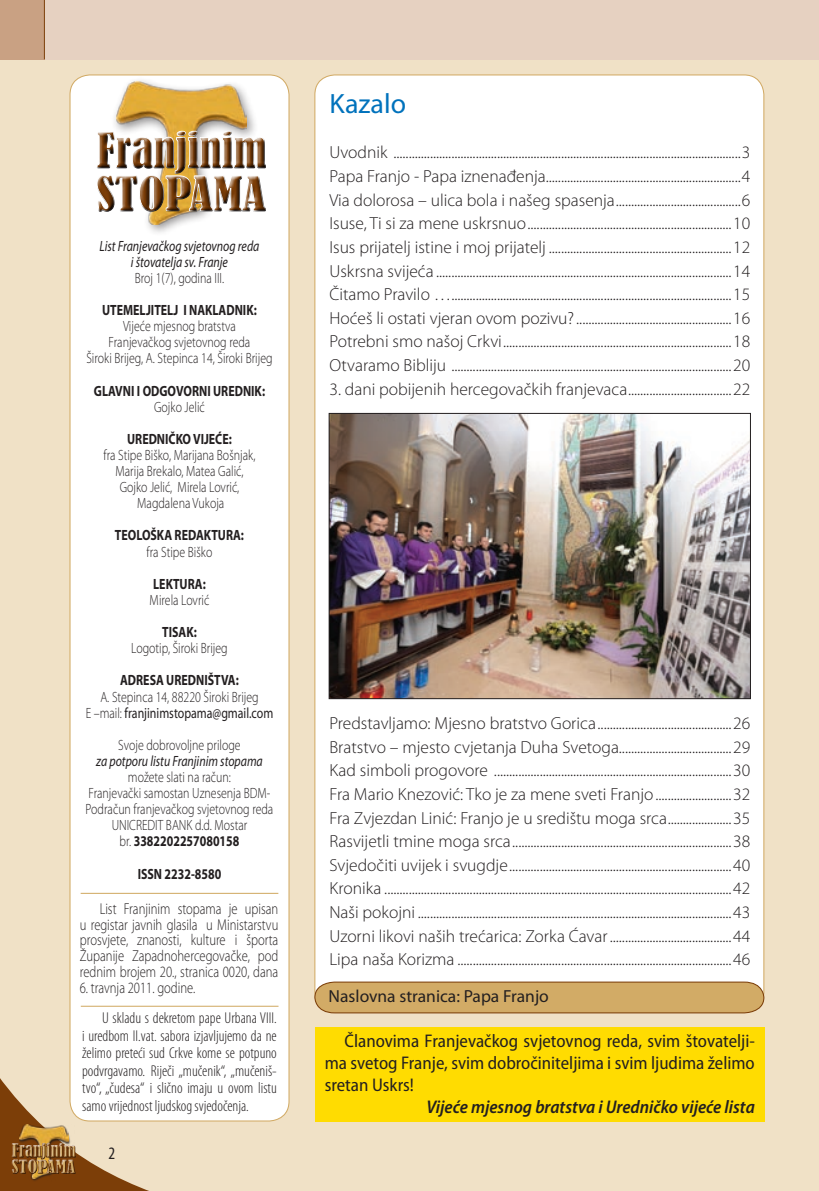
<style>
.page{position:relative;width:819px;height:1191px;background:#f0e1c6}
.page>*{position:absolute;margin:0;border:0;box-sizing:border-box;transform-origin:0 0}
.t1{font:28px "Myriad Pro";color:#0072bc}
.t2{font:semi-condensed 18.38px/21.9px "Myriad Pro";color:#231f20;text-align:justify}
.t3{font:italic 600 semi-condensed 18.38px "Myriad Pro";color:#231f20}
.t4{font:300 17.5px/23.6px "Myriad Pro";color:#231f20;text-align:justify}
.t5{font:17.5px "Myriad Pro";color:#231f20}
.t6{font:condensed 17.5px "Myriad Pro";color:#231f20}
.t7{font:300 condensed 15.75px/17.5px "Myriad Pro";color:#231f20;text-align:justify}
.t8{font:300 15.75px/15.8px "Myriad Pro";color:#231f20;text-align:justify;scale:.8 1}
.t9{font:300 14.88px/16.1px "Myriad Pro";color:#231f20;text-align:center;scale:.8 1}
.t10{font:700 14.88px "Myriad Pro";color:#231f20;scale:.8 1}
.t11{font:italic 14.88px/16.1px "Myriad Pro";color:#231f20;text-align:center;scale:.8 1}
.s1{font-weight:400}
.s2{font-weight:700}
</style>
<div class="page">
<div style="left:315px;top:1027px;width:449px;height:94px;background:#ffdc01"></div>
<div style="left:70px;top:75px;width:219px;height:1046px;background:#fff;border-radius:20px"></div>
<hr style="left:81px;top:1005px;width:197px;height:1px;background:#d2ab66">
<div style="left:315px;top:75px;width:448px;height:936px;background:#fff;border-radius:20px"></div>
<hr style="left:81px;top:893px;width:197px;height:1px;background:#d2ab66">
<svg style="left:314px;top:981px;width:450px;height:33px;background:#cea766"></svg>
<div style="left:0;top:0;width:45px;height:60px;background:#c9a183"></div>
<div style="left:45px;top:0;width:774px;height:60px;background:#e6d1c1"></div>
<hr style="left:44px;top:0;width:1px;height:60px;background:#7c3e08">
<svg style="left:0;top:1056px;width:195px;height:135px"></svg>
<svg style="left:12px;top:1142px;width:66px;height:19px"></svg>
<div style="left:110px;top:76px;width:156px;height:169px;background:#231f20;opacity:.5"></div>
<img style="left:116px;top:82px;width:130px;height:142px">
<img style="left:97px;top:177px;width:169px;height:37px">
<svg style="left:97px;top:130px;width:169px;height:47px"></svg>
<img style="left:331px;top:415px;width:417px;height:282px">
<div style="left:329px;top:413px;width:421px;height:286px;border:1px solid #231f20"></div>
<p class="t11" style="left:99px;top:237px;width:201px">List Franjevačkog svjetovnog reda i štovatelja sv. Franje</p>
<p class="t9" style="left:135px;top:270px;width:113px">Broj 1(7), godina III.</p>
<p class="t10" style="left:102px;top:300px;width:195px">UTEMELJITELJ I NAKLADNIK:</p>
<p class="t9" style="left:86px;top:318px;width:234px">Vijeće mjesnog bratstva<br>Franjevačkog svjetovnog reda<br>Široki Brijeg, A. Stepinca 14, Široki Brijeg</p>
<p class="t10" style="left:94px;top:381px;width:215px">GLAVNI I ODGOVORNI UREDNIK:</p>
<p class="t9" style="left:154px;top:399px;width:65px">Gojko Jelić</p>
<p class="t10" style="left:127px;top:429px;width:132px">UREDNIČKO VIJEĆE:</p>
<p class="t9" style="left:104px;top:447px;width:191px">fra Stipe Biško, Marijana Bošnjak,<br>Marija Brekalo, Matea Galić,<br>Gojko Jelić, Mirela Lovrić,<br>Magdalena Vukoja</p>
<p class="t10" style="left:115px;top:526px;width:163px">TEOLOŠKA REDAKTURA:</p>
<p class="t9" style="left:147px;top:544px;width:84px">fra Stipe Biško</p>
<p class="t10" style="left:153px;top:574px;width:67px">LEKTURA:</p>
<p class="t9" style="left:150px;top:592px;width:76px">Mirela Lovrić</p>
<p class="t10" style="left:162px;top:622px;width:45px">TISAK:</p>
<p class="t9" style="left:131px;top:640px;width:122px">Logotip, Široki Brijeg</p>
<p class="t10" style="left:120px;top:670px;width:150px">ADRESA UREDNIŠTVA:</p>
<p class="t9" style="left:86px;top:689px;width:236px">A. Stepinca 14, 88220 Široki Brijeg<br>E –mail: <span class="s1">franjinimstopama@gmail.com</span></p>
<p class="t9" style="left:118px;top:737px;width:154px">Svoje dobrovoljne priloge</p>
<p class="t11" style="left:96px;top:752px;width:210px">za potporu listu Franjinim stopama</p>
<p class="t9" style="left:86px;top:769px;width:236px">možete slati na račun:<br>Franjevački samostan Uznesenja BDM-<br>Podračun franjevačkog svjetovnog reda<br>UNICREDIT BANK d.d. Mostar<br>br. <span class="s2">3382202257080158</span></p>
<p class="t10" style="left:138px;top:864px;width:106px">ISSN 2232-8580</p>
<p class="t8" style="left:80px;top:901px;width:250px;text-indent:20px">List Franjinim stopama je upisan u registar javnih glasila u Ministarstvu prosvjete, znanosti, kulture i športa Županije Zapadnohercegovačke, pod rednim brojem 20., stranica 0020, dana</p>
<p class="t8" style="left:80px;top:979px;width:146px">6. travnja 2011. godine.</p>
<p class="t7" style="left:82px;top:1009px;width:196px;text-indent:20px">U skladu s dekretom pape Urbana VIII. i uredbom II.vat. sabora izjavljujemo da ne želimo preteći sud Crkve kome se potpuno podvrgavamo. Riječi „mučenik“, „mučeniš&shy;tvo“, „čudesa“ i slično imaju u ovom listu samo vrijednost ljudskog svjedočenja.</p>
<p class="t6" style="left:109px;top:1143px;width:8px">2</p>
<h1 class="t1" style="left:329px;top:86px;width:78px">Kazalo</h1>
<p class="t4" style="left:329px;top:141px;width:422px">Uvodnik ..................................................................................................................3<br>Papa Franjo - Papa iznenađenja................................................................4<br>Via dolorosa – ulica bola i našeg spasenja.........................................6<br>Isuse, Ti si za mene uskrsnuo...................................................................10<br>Isus prijatelj istine i moj prijatelj ............................................................12<br>Uskrsna svijeća .................................................................................................14<br>Čitamo Pravilo …............................................................................................15<br>Hoćeš li ostati vjeran ovom pozivu?...................................................16<br>Potrebni smo našoj Crkvi...........................................................................18<br>Otvaramo Bibliju ............................................................................................20</p>
<p class="t4" style="left:329px;top:377px;width:422px">3. dani pobijenih hercegovačkih franjevaca..................................22</p>
<p class="t4" style="left:329px;top:711px;width:422px">Predstavljamo: Mjesno bratstvo Gorica............................................26<br>Bratstvo – mjesto cvjetanja Duha Svetoga.....................................29<br>Kad simboli progovore ..............................................................................30<br>Fra Mario Knezović: Tko je za mene sveti Franjo.........................32<br>Fra Zvjezdan Linić: Franjo je u središtu moga srca.....................35<br>Rasvijetli tmine moga srca........................................................................38<br>Svjedočiti uvijek i svugdje.........................................................................40<br>Kronika ..................................................................................................................42<br>Naši pokojni .......................................................................................................43<br>Uzorni likovi naših trećarica: Zorka Ćavar........................................44<br>Lipa naša Korizma ..........................................................................................46</p>
<p class="t5" style="left:328px;top:985px;width:222px">Naslovna stranica: Papa Franjo</p>
<p class="t2" style="left:325px;top:1030px;width:431px;text-indent:20px">Članovima Franjevačkog svjetovnog reda, svim štovatelji&shy;ma svetog Franje, svim dobročiniteljima i svim ljudima želimo sretan Uskrs!</p>
<p class="t3" style="left:426px;top:1096px;width:330px">Vijeće mjesnog bratstva i Uredničko vijeće lista</p>
</div>
